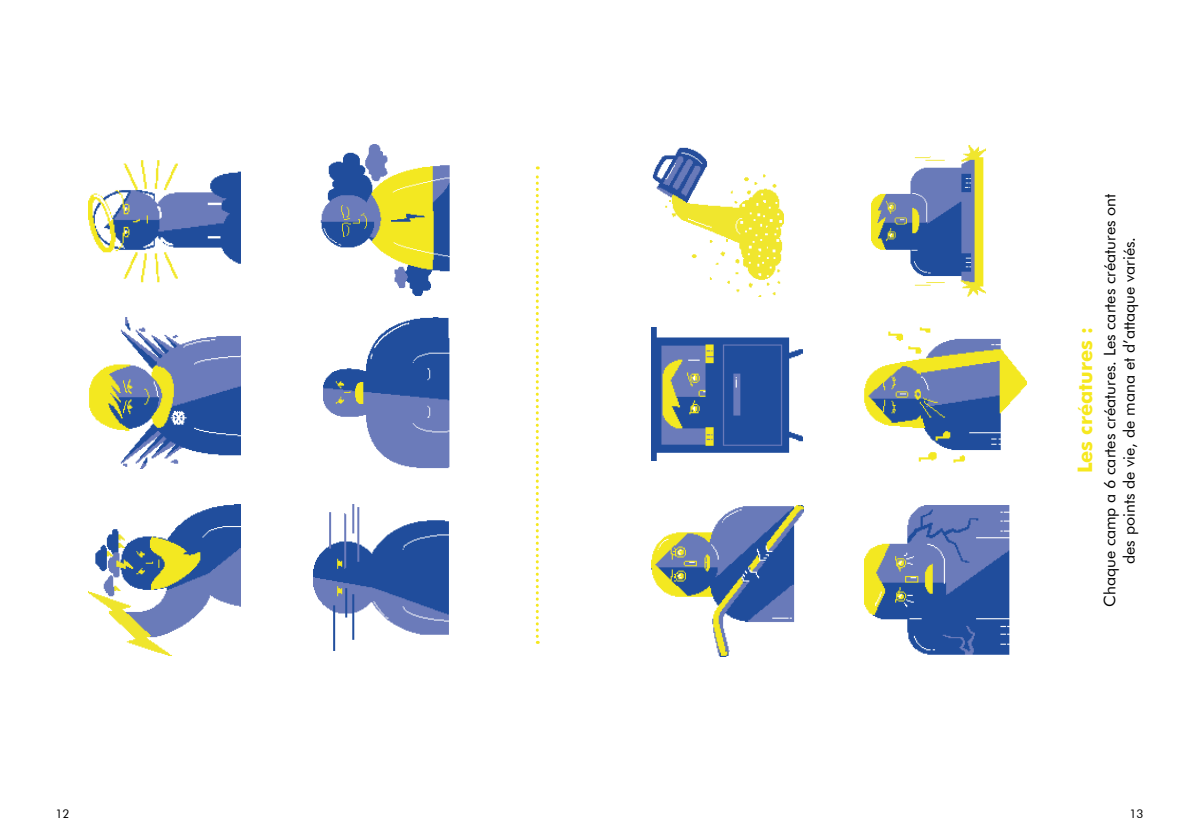
<style>
.page{position:relative;width:1191px;height:840px;background:#fff}
.page>*{position:absolute;margin:0;border:0;box-sizing:border-box;transform-origin:0 0}
.t1{font:700 20px "Futura";color:#f6e81e}
.t2{font:16px/19.2px "Futura BT";color:#000;text-align:center}
.t3{font:12px "Futura BT";color:#000}
</style>
<div class="page">
<img style="left:89px;top:504px;width:152px;height:150px">
<img style="left:89px;top:317px;width:152px;height:151px">
<img style="left:89px;top:160px;width:152px;height:123px">
<img style="left:314px;top:504px;width:135px;height:147px">
<img style="left:324px;top:317px;width:126px;height:151px">
<img style="left:320px;top:144px;width:130px;height:151px">
<svg style="left:536px;top:166px;width:3px;height:477px"></svg>
<img style="left:651px;top:505px;width:152px;height:151px">
<img style="left:651px;top:327px;width:151px;height:133px">
<img style="left:652px;top:147px;width:131px;height:149px">
<img style="left:865px;top:505px;width:145px;height:150px">
<img style="left:865px;top:327px;width:161px;height:136px">
<img style="left:872px;top:145px;width:113px;height:151px">
<p class="t1" style="left:1070px;top:473px;width:148px;rotate:-90deg">Les créatures :</p>
<p class="t2" style="left:1100px;top:606px;width:414px;rotate:-90deg">Chaque camp a 6 cartes créatures. Les cartes créatures ont des points de vie, de mana et d’attaque variés.</p>
<p class="t3" style="left:55px;top:805px;width:16px">12</p>
<p class="t3" style="left:1129px;top:806px;width:16px">13</p>
</div>
